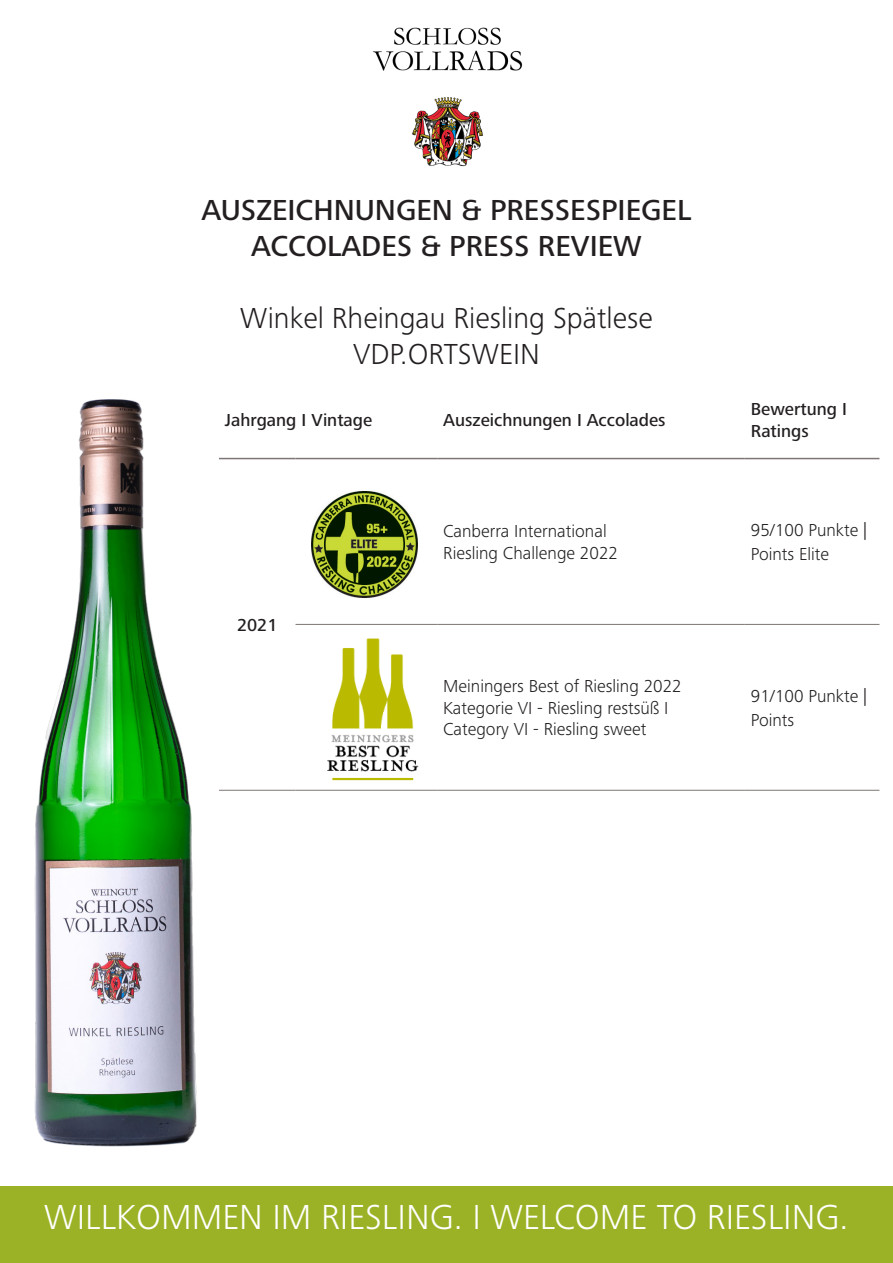
<style>
.page{position:relative;width:893px;height:1263px;background:#fff}
.page>*{position:absolute;margin:0;border:0;box-sizing:border-box;transform-origin:0 0}
.t1{font:300 36px "Frutiger Next Pro";color:#fff}
.t2{font:500 30px/36px "Frutiger Next Pro";color:#231f20;text-align:center}
.t3{font:300 30px/36px "Frutiger Next Pro";color:#231f20;text-align:center}
.t4{font:300 18px/21.6px "Frutiger Next Pro";color:#231f20}
.t5{font:500 18px/21.6px "Frutiger Next Pro";color:#231f20}
</style>
<div class="page">
<div style="left:0;top:1186px;width:893px;height:77px;background:#9cb226"></div>
<img style="left:373px;top:27px;width:150px;height:140px">
<img style="left:34px;top:399px;width:163px;height:748px">
<hr style="left:437px;top:458px;width:308px;height:1px;background:#7d7674">
<hr style="left:437px;top:624px;width:308px;height:1px;background:#7d7674">
<hr style="left:437px;top:790px;width:308px;height:1px;background:#7d7674">
<hr style="left:295px;top:624px;width:142px;height:1px;background:#7d7674">
<hr style="left:295px;top:790px;width:142px;height:1px;background:#7d7674">
<hr style="left:295px;top:458px;width:142px;height:1px;background:#7d7674">
<hr style="left:745px;top:458px;width:134px;height:1px;background:#7d7674">
<hr style="left:745px;top:624px;width:134px;height:1px;background:#7d7674">
<hr style="left:745px;top:790px;width:134px;height:1px;background:#7d7674">
<hr style="left:219px;top:458px;width:76px;height:1px;background:#7d7674">
<hr style="left:219px;top:790px;width:76px;height:1px;background:#7d7674">
<img style="left:327px;top:638px;width:92px;height:143px">
<img style="left:311px;top:491px;width:106px;height:107px">
<h2 class="t2" style="left:201px;top:192px;width:492px">AUSZEICHNUNGEN &amp; PRESSESPIEGEL<br>ACCOLADES &amp; PRESS REVIEW</h2>
<h2 class="t3" style="left:240px;top:300px;width:414px">Winkel Rheingau Riesling Spätlese<br>VDP.ORTSWEIN</h2>
<p class="t5" style="left:225px;top:409px;width:149px">Jahrgang I Vintage</p>
<p class="t5" style="left:443px;top:409px;width:224px">Auszeichnungen I Accolades</p>
<p class="t5" style="left:751px;top:398px;width:98px">Bewertung I<br>Ratings</p>
<p class="t5" style="left:237px;top:614px;width:42px">2021</p>
<p class="t4" style="left:443px;top:520px;width:176px">Canberra International<br>Riesling Challenge 2022</p>
<p class="t4" style="left:751px;top:518px;width:118px;line-height:23.9px">95/100 Punkte |<br>Points Elite</p>
<p class="t4" style="left:443px;top:675px;width:240px">Meiningers Best of Riesling 2022<br>Kategorie VI - Riesling restsüß I<br>Category VI - Riesling sweet</p>
<p class="t4" style="left:751px;top:684px;width:118px;line-height:23.9px">91/100 Punkte |<br>Points</p>
<h1 class="t1" style="left:44px;top:1197px;width:806px">WILLKOMMEN IM RIESLING. I WELCOME TO RIESLING.</h1>
</div>
